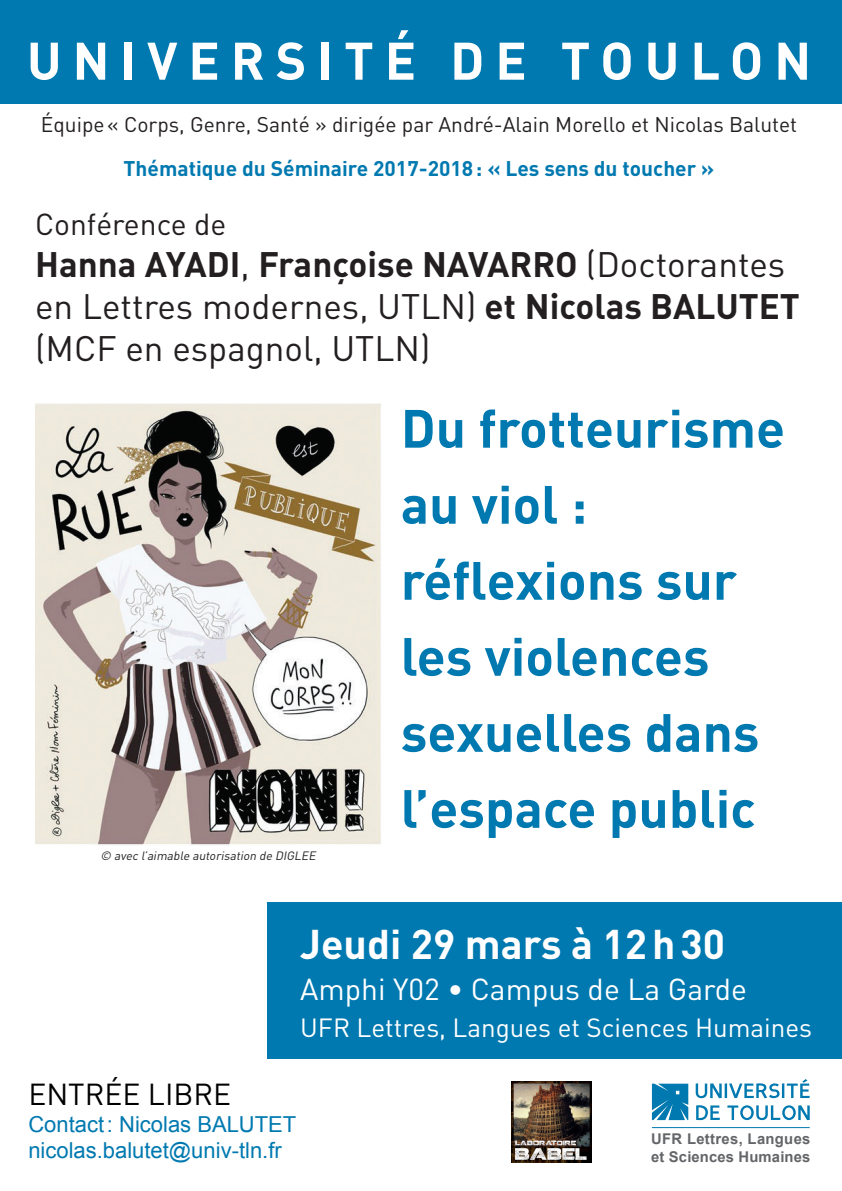
<style>
.page{position:relative;width:842px;height:1191px;background:#fff}
.page>*{position:absolute;margin:0;border:0;box-sizing:border-box;transform-origin:0 0}
.t1{font:700 53px/76px "DIN";color:#0079b0}
.t2{font:700 52px "DIN";letter-spacing:.21em;color:#fff}
.t3{font:700 41px "DIN";color:#fff}
.t4{font:35px/42px "DIN";color:#231f20}
.t5{font:35px "DIN Bold Alternate";color:#231f20}
.t6{font:30px "DIN";color:#fff}
.t7{font:30px "DIN";color:#231f20}
.t8{font:30px "DIN";color:#000}
.t9{font:26px "DIN";color:#fff}
.t10{font:22px/26.4px "Arial";color:#0079b0}
.t11{font:21px "DIN";color:#231f20}
.t12{font:700 21px "DIN";color:#0079b0}
.t13{font:700 14.8px/17.8px "Arial";letter-spacing:.01em;color:#636568}
.t14{font:italic 12px "DIN";color:#231f20}
.s1{font-family:"DIN"}
.s2{font-family:"DIN Bold Alternate"}
</style>
<div class="page">
<div style="left:0;top:0;width:842px;height:103px;background:#0079b0"></div>
<div style="left:268px;top:902px;width:574px;height:157px;background:#0079b0"></div>
<img style="left:511px;top:1081px;width:80px;height:81px">
<svg style="left:652px;top:1083px;width:36px;height:37px"></svg>
<svg style="left:696px;top:1079px;width:114px;height:19px"></svg>
<svg style="left:696px;top:1105px;width:24px;height:15px"></svg>
<svg style="left:727px;top:1105px;width:83px;height:15px"></svg>
<hr style="left:652px;top:1127px;width:158px;height:1px;background:#0079b0">
<img style="left:35px;top:403px;width:346px;height:442px">
<p class="t2" style="left:27px;top:27px;width:786px">UNIVERSITÉ DE TOULON</p>
<p class="t11" style="left:41px;top:111px;width:758px">Équipe« Corps, Genre, Santé » dirigée par André-Alain Morello et Nicolas Balutet</p>
<p class="t12" style="left:124px;top:155px;width:592px">Thématique du Séminaire 2017-2018: « Les sens du toucher »</p>
<p class="t7" style="left:35px;top:206px;width:193px">Conférence de</p>
<p class="t5" style="left:35px;top:242px;width:752px">Hanna AYADI<span class="s1">,</span> Françoise NAVARRO <span class="s1">(Doctorantes</span></p>
<p class="t4" style="left:35px;top:285px;width:766px">en Lettres modernes, UTLN) <span class="s2">et Nicolas BALUTET </span>(MCF en espagnol, UTLN)</p>
<p class="t14" style="left:101px;top:848px;width:219px">© avec l’aimable autorisation de DIGLEE</p>
<p class="t1" style="left:401px;top:388px;width:386px">Du frotteurisme au viol : réflexions sur les violences sexuelles dans l’espace public</p>
<p class="t8" style="left:28px;top:1076px;width:204px">ENTRÉE LIBRE</p>
<p class="t3" style="left:300px;top:917px;width:426px">Jeudi 29 mars à 12h30</p>
<p class="t6" style="left:300px;top:970px;width:448px">Amphi Y02 • Campus de La Garde</p>
<p class="t9" style="left:300px;top:1011px;width:513px">UFR Lettres, Langues et Sciences Humaines</p>
<p class="t10" style="left:28px;top:1111px;width:270px">Contact: Nicolas BALUTET nicolas.balutet@univ-tln.fr</p>
<p class="t13" style="left:651px;top:1130px;width:161px">UFR Lettres, Langues et Sciences Humaines</p>
</div>
